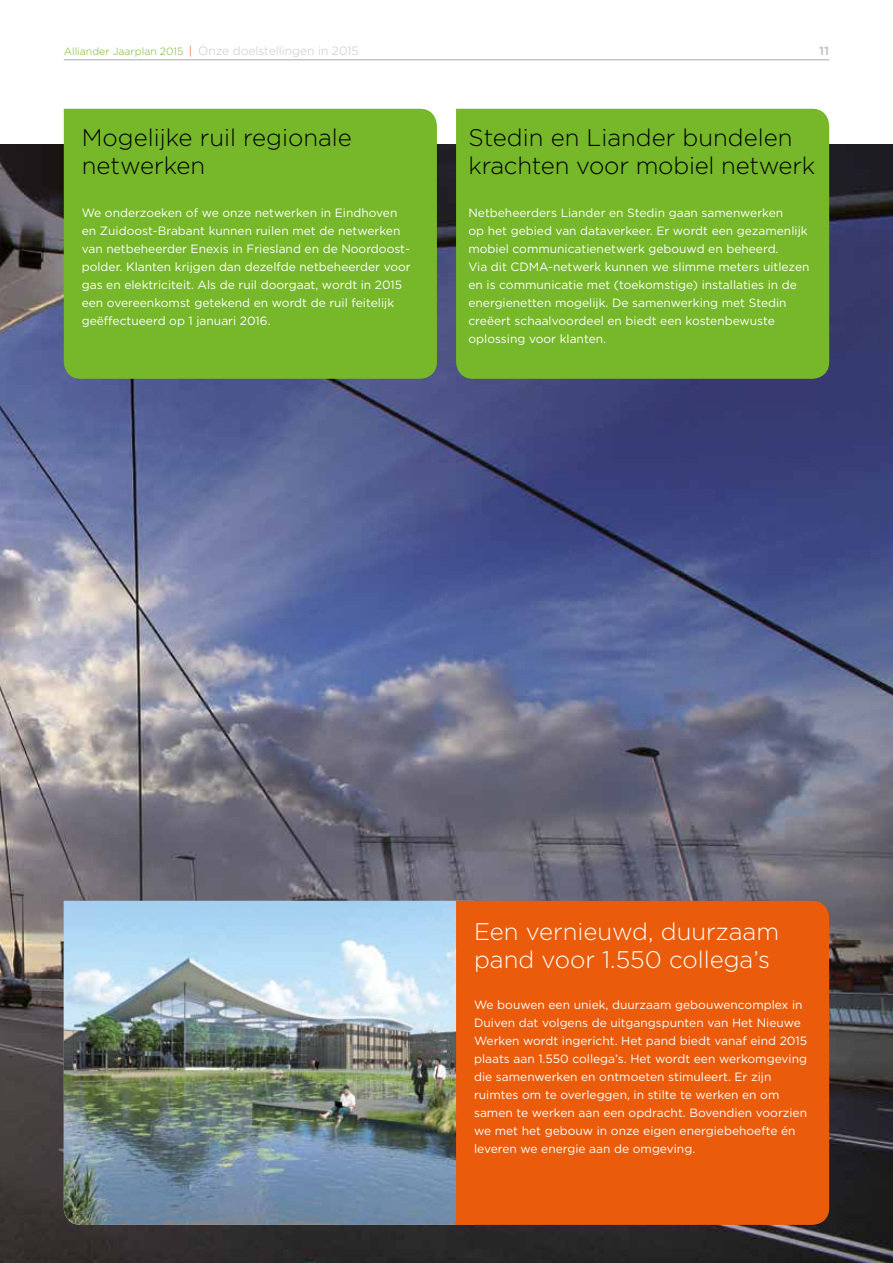
<style>
.page{position:relative;width:893px;height:1263px;background:#fff}
.page>*{position:absolute;margin:0;border:0;box-sizing:border-box;transform-origin:0 0}
.t1{font:300 24px/28.5px "Gotham";color:#000}
.t2{font:300 24px/28.5px "Gotham";color:#fff}
.t3{font:12px/18px "Gotham";color:#fff}
.t4{font:300 12px "Gotham";color:#c6c6c6}
.t5{font:700 12px "Gotham";color:#c6c6c6}
.s1{font-size:10.5px;color:#76b82a}
.s2{color:#ea5b0b}
</style>
<div class="page">
<img style="left:0;top:145px;width:893px;height:1118px">
<div style="left:456px;top:109px;width:373px;height:270px;background:#76b82a"></div>
<div style="left:64px;top:109px;width:373px;height:270px;background:#76b82a"></div>
<img style="left:64px;top:901px;width:392px;height:324px">
<div style="left:456px;top:901px;width:373px;height:324px;background:#ea5b0b"></div>
<hr style="left:64px;top:59px;width:765px;height:2px;background:#c6c6c6">
<p class="t4" style="left:64px;top:43px;width:297px"><span class="s1">Alliander Jaarplan 2015</span> <span class="s2">|</span> Onze doelstellingen in 2015</p>
<p class="t5" style="left:819px;top:43px;width:12px">11</p>
<h1 class="t1" style="left:82px;top:123px;width:272px">Mogelijke ruil regionale netwerken</h1>
<p class="t3" style="left:82px;top:203px;width:330px">We onderzoeken of we onze netwerken in Eindhoven en Zuidoost-Brabant kunnen ruilen met de netwerken van netbeheerder Enexis in Friesland en de Noordoost&shy;polder. Klanten krijgen dan dezelfde netbeheerder voor gas en elektriciteit. Als de ruil doorgaat, wordt in 2015 een overeenkomst getekend en wordt de ruil feitelijk geëffectueerd op 1 januari 2016.</p>
<h1 class="t1" style="left:468px;top:123px;width:348px">Stedin en Liander bundelen krachten voor mobiel netwerk</h1>
<p class="t3" style="left:468px;top:203px;width:343px">Netbeheerders Liander en Stedin gaan samenwerken<br>op het gebied van dataverkeer. Er wordt een gezamenlijk mobiel communicatienetwerk gebouwd en beheerd.<br>Via dit CDMA-netwerk kunnen we slimme meters uitlezen en is communicatie met (toekomstige) installaties in de energienetten mogelijk. De samenwerking met Stedin creëert schaalvoordeel en biedt een kostenbewuste oplossing voor klanten.</p>
<h1 class="t2" style="left:474px;top:916px;width:307px">Een vernieuwd, duurzaam pand voor 1.550 collega’s</h1>
<p class="t3" style="left:474px;top:995px;width:335px">We bouwen een uniek, duurzaam gebouwencomplex in Duiven dat volgens de uitgangspunten van Het Nieuwe Werken wordt ingericht. Het pand biedt vanaf eind 2015 plaats aan 1.550 collega’s. Het wordt een werkomgeving die samenwerken en ontmoeten stimuleert. Er zijn ruimtes om te overleggen, in stilte te werken en om samen te werken aan een opdracht. Bovendien voorzien we met het gebouw in onze eigen energiebehoefte én leveren we energie aan de omgeving.</p>
</div>
